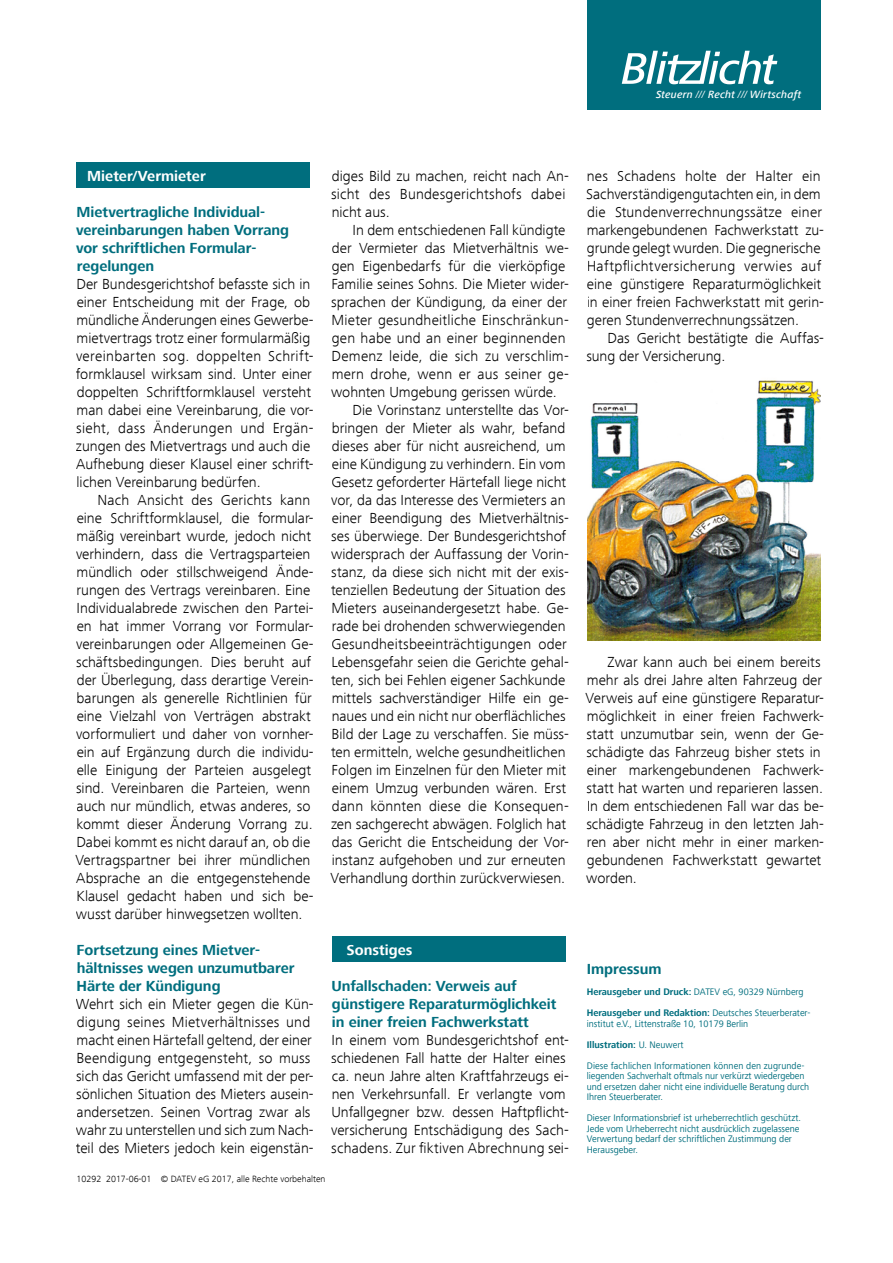
<style>
.page{position:relative;width:893px;height:1263px;background:#fff}
.page>*{position:absolute;margin:0;border:0;box-sizing:border-box;transform-origin:0 0}
.t1{font:300 15px/18px "Frutiger Next Com";color:#000}
.t2{font:700 15px/18px "Frutiger Next Com";letter-spacing:-.005em;color:#006e7e}
.t3{font:700 15px "Frutiger Next Com";color:#fff}
.t4{font:italic 500 10.8px "Frutiger Next Com";letter-spacing:.02em;color:#fff}
.t5{font:9.75px/10.5px "Frutiger Next Com";color:#006e7e;scale:.96 1}
.t6{font:700 9.75px/21px "Frutiger Next Com";color:#006e7e;scale:.96 1}
.t7{font:300 9.3px "Frutiger Next Com";color:#000}
.s1{font-weight:400}
.s2{font-weight:700}
</style>
<div class="page">
<div style="left:587px;top:0;width:234px;height:110px;background:#006e7e"></div>
<svg style="left:622px;top:51px;width:155px;height:33px"></svg>
<div style="left:332px;top:937px;width:234px;height:25px;background:#006e7e"></div>
<div style="left:77px;top:163px;width:233px;height:25px;background:#006e7e"></div>
<img style="left:588px;top:380px;width:233px;height:260px">
<p class="t4" style="left:656px;top:88px;width:147px">Steuern <span class="s1">///</span> Recht <span class="s1">///</span> Wirtschaft</p>
<p class="t3" style="left:87px;top:167px;width:120px">Mieter/Vermieter</p>
<p class="t2" style="left:76px;top:203px;width:214px">Mietvertragliche Individual&shy;vereinbarungen haben Vorrang vor schriftlichen Formular&shy;regelungen</p>
<p class="t1" style="left:76px;top:275px;width:239px">Der Bundesgerichtshof befasste sich in einer Entscheidung mit der Frage, ob mündliche Änderungen eines Gewerbe - mietvertrags trotz einer formularmäßig vereinbarten sog. doppelten Schrift&shy;formklausel wirksam sind. Unter einer doppelten Schriftformklausel versteht man dabei eine Vereinbarung, die vor&shy;sieht, dass Änderungen und Ergän&shy;zungen des Mietvertrags und auch die Aufhebung dieser Klausel einer schrift&shy;lichen Vereinbarung bedürfen.</p>
<p class="t1" style="left:75px;top:491px;width:240px;text-indent:22px">Nach Ansicht des Gerichts kann eine Schriftformklausel, die formular&shy;mäßig vereinbart wurde, jedoch nicht verhindern, dass die Vertragsparteien mündlich oder stillschweigend Ände&shy;rungen des Vertrags vereinbaren. Eine Individualabrede zwischen den Partei&shy;en hat immer Vorrang vor Formular&shy;vereinbarungen oder Allgemeinen Ge&shy;schäftsbedingungen. Dies beruht auf der Überlegung, dass derartige Verein&shy;barungen als generelle Richtlinien für eine Vielzahl von Verträgen abstrakt vorformuliert und daher von vornher&shy;ein auf Ergänzung durch die individu&shy;elle Einigung der Parteien ausgelegt sind. Vereinbaren die Parteien, wenn auch nur mündlich, etwas anderes, so kommt dieser Änderung Vorrang zu.<br>Dabei kommt es nicht darauf an, ob die Vertragspartner bei ihrer mündlichen Absprache an die entgegenstehende Klausel gedacht haben und sich be&shy;wusst darüber hinwegsetzen wollten.</p>
<p class="t2" style="left:77px;top:941px;width:219px">Fortsetzung eines Mietver&shy;hältnisses wegen unzumutbarer<br>Härte der Kündigung</p>
<p class="t1" style="left:76px;top:995px;width:239px">Wehrt sich ein Mieter gegen die Kün&shy;digung seines Mietverhältnisses und macht einen Härtefall geltend, der einer Beendigung entgegensteht, so muss sich das Gericht umfassend mit der per&shy;sönlichen Situation des Mieters ausein&shy;andersetzen. Seinen Vortrag zwar als wahr zu unterstellen und sich zum Nach&shy;teil des Mieters jedoch kein eigenstän-</p>
<p class="t1" style="left:331px;top:167px;width:239px">diges Bild zu machen, reicht nach An&shy;sicht des Bundesgerichtshofs dabei nicht aus.</p>
<p class="t1" style="left:352px;top:221px;width:214px">In dem entschiedenen Fall kündigte</p>
<p class="t1" style="left:332px;top:239px;width:238px">der Vermieter das Mietverhältnis we-</p>
<p class="t1" style="left:332px;top:257px;width:235px">gen Eigenbedarfs für die vierköpfige</p>
<p class="t1" style="left:332px;top:275px;width:239px">Familie seines Sohns. Die Mieter wider-</p>
<p class="t1" style="left:331px;top:293px;width:237px">sprachen der Kündigung, da einer der</p>
<p class="t1" style="left:332px;top:311px;width:239px">Mieter gesundheitliche Einschränkun-</p>
<p class="t1" style="left:332px;top:329px;width:235px">gen habe und an einer beginnenden</p>
<p class="t1" style="left:332px;top:347px;width:239px">Demenz leide, die sich zu verschlim-</p>
<p class="t1" style="left:332px;top:365px;width:239px">mern drohe, wenn er aus seiner ge-</p>
<p class="t1" style="left:331px;top:383px;width:227px">wohnten Umgebung gerissen würde.</p>
<p class="t1" style="left:352px;top:401px;width:218px">Die Vorinstanz unterstellte das Vor-</p>
<p class="t1" style="left:332px;top:419px;width:235px">bringen der Mieter als wahr, befand</p>
<p class="t1" style="left:332px;top:437px;width:235px">dieses aber für nicht ausreichend, um</p>
<p class="t1" style="left:332px;top:455px;width:235px">eine Kündigung zu verhindern. Ein vom</p>
<p class="t1" style="left:331px;top:473px;width:236px">Gesetz geforderter Härtefall liege nicht</p>
<p class="t1" style="left:331px;top:491px;width:236px">vor, da das Interesse des Vermieters an</p>
<p class="t1" style="left:332px;top:509px;width:238px">einer Beendigung des Mietverhältnis-</p>
<p class="t1" style="left:331px;top:527px;width:236px">ses überwiege. Der Bundesgerichtshof</p>
<p class="t1" style="left:331px;top:545px;width:239px">widersprach der Auffassung der Vorin-</p>
<p class="t1" style="left:331px;top:563px;width:239px">stanz, da diese sich nicht mit der exis-</p>
<p class="t1" style="left:331px;top:581px;width:236px">tenziellen Bedeutung der Situation des</p>
<p class="t1" style="left:332px;top:599px;width:239px">Mieters auseinandergesetzt habe. Ge-</p>
<p class="t1" style="left:332px;top:617px;width:235px">rade bei drohenden schwerwiegenden</p>
<p class="t1" style="left:331px;top:635px;width:237px">Gesundheitsbeeinträchtigungen oder</p>
<p class="t1" style="left:332px;top:653px;width:239px">Lebensgefahr seien die Gerichte gehal-</p>
<p class="t1" style="left:331px;top:671px;width:236px">ten, sich bei Fehlen eigener Sachkunde</p>
<p class="t1" style="left:332px;top:689px;width:239px">mittels sachverständiger Hilfe ein ge-</p>
<p class="t1" style="left:332px;top:707px;width:236px">naues und ein nicht nur oberflächliches</p>
<p class="t1" style="left:332px;top:725px;width:239px">Bild der Lage zu verschaffen. Sie müss-</p>
<p class="t1" style="left:331px;top:743px;width:236px">ten ermitteln, welche gesundheitlichen</p>
<p class="t1" style="left:332px;top:761px;width:236px">Folgen im Einzelnen für den Mieter mit</p>
<p class="t1" style="left:332px;top:779px;width:236px">einem Umzug verbunden wären. Erst</p>
<p class="t1" style="left:332px;top:797px;width:238px">dann könnten diese die Konsequen-</p>
<p class="t1" style="left:331px;top:815px;width:237px">zen sachgerecht abwägen. Folglich hat</p>
<p class="t1" style="left:332px;top:833px;width:238px">das Gericht die Entscheidung der Vor-</p>
<p class="t1" style="left:332px;top:851px;width:235px">instanz aufgehoben und zur erneuten</p>
<p class="t1" style="left:330px;top:869px;width:236px">Verhandlung dorthin zurückverwiesen.</p>
<p class="t3" style="left:347px;top:941px;width:67px">Sonstiges</p>
<p class="t2" style="left:332px;top:977px;width:226px">Unfallschaden: Verweis auf günstigere Reparaturmöglichkeit in einer freien Fachwerkstatt</p>
<p class="t1" style="left:331px;top:1031px;width:239px">In einem vom Bundesgerichtshof ent&shy;schiedenen Fall hatte der Halter eines ca. neun Jahre alten Kraftfahrzeugs ei&shy;nen Verkehrsunfall. Er verlangte vom Unfallgegner bzw. dessen Haftpflicht&shy;versicherung Entschädigung des Sach&shy;schadens. Zur fiktiven Abrechnung sei-</p>
<p class="t7" style="left:77px;top:1174px;width:250px">10292 2017-06-01 © DATEV eG 2017, alle Rechte vorbehalten</p>
<p class="t1" style="left:586px;top:167px;width:239px">nes Schadens holte der Halter ein Sachverständigengutachten ein, in dem die Stundenverrechnungssätze einer markengebundenen Fachwerkstatt zu&shy;grunde gelegt wurden. Die gegnerische Haftpflichtversicherung verwies auf eine günstigere Reparaturmöglichkeit in einer freien Fachwerkstatt mit gerin&shy;geren Stundenverrechnungssätzen.</p>
<p class="t1" style="left:586px;top:329px;width:239px;text-indent:21px">Das Gericht bestätigte die Auffas&shy;sung der Versicherung.</p>
<p class="t1" style="left:586px;top:653px;width:240px;text-indent:22px">Zwar kann auch bei einem bereits mehr als drei Jahre alten Fahrzeug der Verweis auf eine günstigere Reparatur&shy;möglichkeit in einer freien Fachwerk&shy;statt unzumutbar sein, wenn der Ge&shy;schädigte das Fahrzeug bisher stets in einer markengebundenen Fachwerk&shy;statt hat warten und reparieren lassen.<br>In dem entschiedenen Fall war das be&shy;schädigte Fahrzeug in den letzten Jah&shy;ren aber nicht mehr in einer marken&shy;gebundenen Fachwerkstatt gewartet worden.</p>
<p class="t2" style="left:587px;top:960px;width:76px">Impressum</p>
<p class="t6" style="left:587px;top:981px;width:235px">Herausgeber und Druck: <span class="s1">DATEV eG, 90329 Nürnberg<br></span>Herausgeber und Redaktion: <span class="s1">Deutsches Steuerberater-</span></p>
<p class="t5" style="left:587px;top:1013px;width:228px;line-height:21px">institut e.V., Littenstraße 10, 10179 Berlin<br><span class="s2">Illustration:</span> U. Neuwert<br>Diese fachlichen Informationen können den zugrunde-</p>
<p class="t5" style="left:587px;top:1070px;width:233px">liegenden Sachverhalt oftmals nur verkürzt wiedergeben und ersetzen daher nicht eine individuelle Beratung durch<br>Ihren Steuerberater.</p>
<p class="t5" style="left:587px;top:1112px;width:225px">Dieser Informationsbrief ist urheberrechtlich geschützt.<br>Jede vom Urheberrecht nicht ausdrücklich zugelassene Verwertung bedarf der schriftlichen Zustimmung der Herausgeber.</p>
</div>
